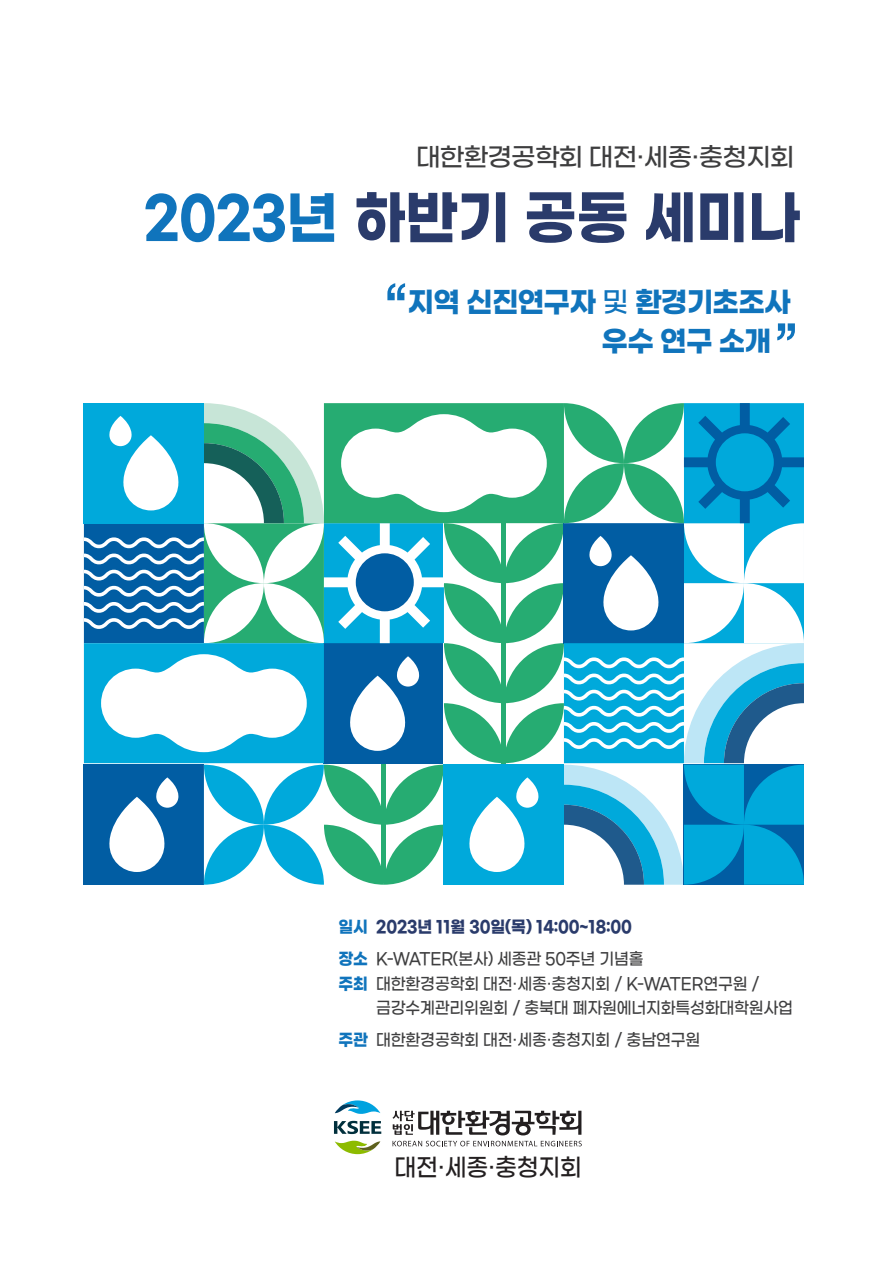
<style>
.page{position:relative;width:893px;height:1263px;background:#fff}
.page>*{position:absolute;margin:0;border:0;box-sizing:border-box;transform-origin:0 0}
.t1{font:500 63.6px "Gmarket Sans";color:#1074bc}
.t2{font:700 58.5px "Gmarket Sans";letter-spacing:-.01em;color:#2a3b6b;scale:.94 1}
.t3{font:700 28.5px/38.2px "Gmarket Sans";letter-spacing:-.03em;color:#1074bc}
.t4{font:500 25.5px "Gmarket Sans";letter-spacing:-.03em;color:#3e3e3f}
.t5{font:500 24.45px "Gmarket Sans";letter-spacing:-.01em;color:#231f20;scale:.93 1}
.t6{font:500 16.65px/24.9px "Gmarket Sans";letter-spacing:-.01em;color:#3e3e3f;scale:.93 1}
.t7{font:700 16.65px/31.8px "Gmarket Sans";letter-spacing:-.01em;color:#2a3b6b;scale:.93 1}
.s1{font-size:57px;color:#1074bc}
.s2{font-weight:500}
.s3{color:#1074bc}
.s4{font-weight:500;color:#3e3e3f}
.s5{font-weight:700;color:#1074bc}
</style>
<div class="page">
<svg style="left:334px;top:1121px;width:47px;height:13px"></svg>
<svg style="left:335px;top:1140px;width:45px;height:14px"></svg>
<svg style="left:335px;top:1100px;width:45px;height:14px"></svg>
<svg style="left:393px;top:1141px;width:189px;height:5px"></svg>
<svg style="left:392px;top:1111px;width:189px;height:24px"></svg>
<svg style="left:84px;top:403px;width:720px;height:482px"></svg>
<hr style="left:502px;top:523px;width:4px;height:240px;background:#26ac72">
<hr style="left:382px;top:765px;width:4px;height:118px;background:#26ac72">
<h3 class="t4" style="left:416px;top:144px;width:380px">대한환경공학회 대전·세종·충청지회</h3>
<h2 class="t2" style="left:144px;top:185px;width:700px"><span class="s1">2023년</span> 하반기 공동 세미나</h2>
<h1 class="t1" style="left:385px;top:279px;width:23px">“</h1>
<h3 class="t3" style="left:602px;top:285px;width:191px;text-indent:-194px">지역 신진연구자 <span class="s2">및</span> 환경기초조사 우수 연구 소개</h3>
<h1 class="t1" style="left:775px;top:317px;width:23px">”</h1>
<p class="t7" style="left:339px;top:911px;width:330px"><span class="s3">일시</span> 2023년 11월 30일(목) 14:00~18:00 <span class="s3">장소</span> <span class="s4">K-WATER(본사) 세종관 50주년 기념홀</span></p>
<p class="t6" style="left:376px;top:972px;width:450px;text-indent:-37px"><span class="s5">주최</span> 대한환경공학회 대전·세종·충청지회 / K-WATER연구원 / 금강수계관리위원회 / 충북대 폐자원에너지화특성화대학원사업</p>
<p class="t6" style="left:339px;top:1028px;width:390px"><span class="s5">주관</span> 대한환경공학회 대전·세종·충청지회 / 충남연구원</p>
<h3 class="t5" style="left:394px;top:1154px;width:203px">대전·세종·충청지회</h3>
</div>
